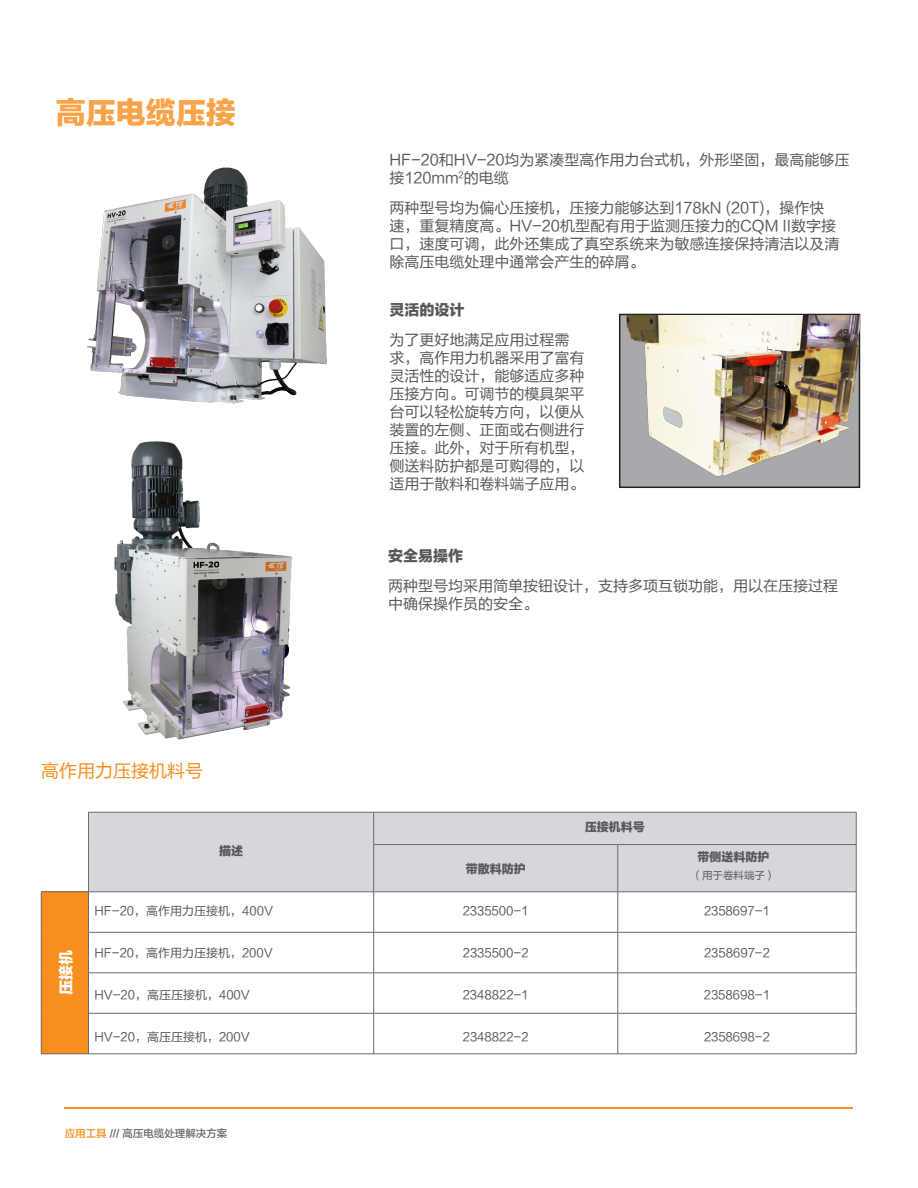
<style>
.page{position:relative;width:918px;height:1188px;background:#fff}
.page>*{position:absolute;margin:0;border:0;box-sizing:border-box;transform-origin:0 0}
.B_Body_Bullet{font:30px "FZLTTHJW GB1 0";color:#f9a449}
.B_Body_Copy_Subhead{font:18px "FZLTHJW GB1 0";color:#f68f1e}
.B_Body_Bullet-2{font:15px/18px "FZLTHJW GB1 0";color:#57585a}
.B_Body_Bullet-3{font:15px "FZLTTHJW GB1 0";color:#57585a}
.B_Body_Copy{font:15px "FZLTTHJW GB1 0";color:#fff}
.B_Body_Copy-2{font:12px "FZLTHJW GB1 0";color:#57585a}
.B_Body_Copy-3{font:12px "FZLTTHJW GB1 0";color:#57585a}
.t1{font:10.5px "FZLTZHK GBK1 0";color:#696b73}
.B_Body_Copy-4{font:10.5px "FZLTHJW GB1 0";color:#57585a}
.s1{color:#f68f1e}
</style>
<div class="page">
<div style="left:89px;top:813px;width:767px;height:79px;background:#d7d7db"></div>
<div style="left:41px;top:892px;width:47px;height:162px;background:#f68f1e"></div>
<hr style="left:374px;top:812px;width:244px;height:1px;background:#696b73">
<hr style="left:618px;top:812px;width:238px;height:1px;background:#696b73">
<hr style="left:856px;top:812px;width:1px;height:32px;background:#696b73">
<hr style="left:373px;top:844px;width:245px;height:1px;background:#696b73">
<hr style="left:618px;top:844px;width:238px;height:1px;background:#696b73">
<hr style="left:618px;top:845px;width:1px;height:47px;background:#696b73">
<hr style="left:856px;top:845px;width:1px;height:47px;background:#696b73">
<hr style="left:374px;top:892px;width:244px;height:1px;background:#696b73">
<hr style="left:373px;top:892px;width:1px;height:40px;background:#696b73">
<hr style="left:618px;top:892px;width:238px;height:1px;background:#696b73">
<hr style="left:618px;top:892px;width:1px;height:40px;background:#696b73">
<hr style="left:856px;top:892px;width:1px;height:40px;background:#696b73">
<hr style="left:88px;top:932px;width:286px;height:1px;background:#696b73">
<hr style="left:374px;top:932px;width:244px;height:1px;background:#696b73">
<hr style="left:373px;top:933px;width:1px;height:40px;background:#696b73">
<hr style="left:618px;top:932px;width:238px;height:1px;background:#696b73">
<hr style="left:618px;top:933px;width:1px;height:40px;background:#696b73">
<hr style="left:856px;top:933px;width:1px;height:40px;background:#696b73">
<hr style="left:88px;top:973px;width:286px;height:1px;background:#696b73">
<hr style="left:374px;top:973px;width:244px;height:1px;background:#696b73">
<hr style="left:373px;top:973px;width:1px;height:40px;background:#696b73">
<hr style="left:618px;top:973px;width:238px;height:1px;background:#696b73">
<hr style="left:618px;top:973px;width:1px;height:40px;background:#696b73">
<hr style="left:856px;top:973px;width:1px;height:40px;background:#696b73">
<hr style="left:88px;top:1013px;width:286px;height:1px;background:#696b73">
<hr style="left:374px;top:1013px;width:244px;height:1px;background:#696b73">
<hr style="left:373px;top:1014px;width:1px;height:40px;background:#696b73">
<hr style="left:618px;top:1013px;width:238px;height:1px;background:#696b73">
<hr style="left:618px;top:1014px;width:1px;height:40px;background:#696b73">
<hr style="left:856px;top:1014px;width:1px;height:40px;background:#696b73">
<hr style="left:41px;top:1054px;width:47px;height:1px;background:#696b73">
<hr style="left:88px;top:1054px;width:286px;height:1px;background:#696b73">
<hr style="left:374px;top:1054px;width:244px;height:1px;background:#696b73">
<hr style="left:618px;top:1054px;width:238px;height:1px;background:#696b73">
<hr style="left:88px;top:812px;width:286px;height:1px;background:#696b73">
<hr style="left:88px;top:812px;width:1px;height:33px;background:#696b73">
<hr style="left:373px;top:812px;width:1px;height:32px;background:#696b73">
<hr style="left:88px;top:845px;width:1px;height:47px;background:#696b73">
<hr style="left:373px;top:845px;width:1px;height:47px;background:#696b73">
<hr style="left:88px;top:892px;width:286px;height:1px;background:#696b73">
<hr style="left:41px;top:892px;width:47px;height:1px;background:#696b73">
<hr style="left:41px;top:892px;width:1px;height:40px;background:#696b73">
<hr style="left:88px;top:892px;width:1px;height:40px;background:#696b73">
<hr style="left:41px;top:932px;width:1px;height:41px;background:#696b73">
<hr style="left:88px;top:933px;width:1px;height:40px;background:#696b73">
<hr style="left:41px;top:973px;width:1px;height:40px;background:#696b73">
<hr style="left:88px;top:973px;width:1px;height:40px;background:#696b73">
<hr style="left:41px;top:1013px;width:1px;height:41px;background:#696b73">
<hr style="left:88px;top:1014px;width:1px;height:40px;background:#696b73">
<img style="left:87px;top:167px;width:240px;height:237px">
<img style="left:619px;top:316px;width:241px;height:172px">
<img style="left:114px;top:441px;width:178px;height:299px">
<hr style="left:65px;top:1107px;width:788px;height:1px;background:#f68f1e">
<p class="B_Body_Bullet" style="left:56px;top:96px;width:181px">高压电缆压接</p>
<p class="B_Body_Copy_Subhead" style="left:41px;top:761px;width:163px">高作用力压接机料号</p>
<p class="B_Body_Copy-3" style="left:219px;top:844px;width:25px">描述</p>
<p class="B_Body_Bullet-2" style="left:389px;top:151px;width:462px">HF-20和HV-20均为紧凑型高作用力台式机，外形坚固，最高能够压接120mm<sup>2</sup>的电缆</p>
<p class="B_Body_Bullet-2" style="left:389px;top:199px;width:451px">两种型号均为偏心压接机，压接力能够达到178kN (20T)，操作快速，重复精度高。HV-20机型配有用于监测压接力的CQM II数字接口，速度可调，此外还集成了真空系统来为敏感连接保持清洁以及清除高压电缆处理中通常会产生的碎屑。</p>
<p class="B_Body_Bullet-3" style="left:389px;top:302px;width:76px">灵活的设计</p>
<p class="B_Body_Bullet-2" style="left:389px;top:331px;width:196px">为了更好地满足应用过程需求，高作用力机器采用了富有灵活性的设计，能够适应多种压接方向。可调节的模具架平台可以轻松旋转方向，以便从装置的左侧、正面或右侧进行压接。此外，对于所有机型，侧送料防护都是可购得的，以适用于散料和卷料端子应用。</p>
<p class="B_Body_Bullet-3" style="left:388px;top:548px;width:76px">安全易操作</p>
<p class="B_Body_Bullet-2" style="left:388px;top:577px;width:451px">两种型号均采用简单按钮设计，支持多项互锁功能，用以在压接过程中确保操作员的安全。</p>
<p class="B_Body_Copy-3" style="left:466px;top:862px;width:61px">带散料防护</p>
<p class="B_Body_Copy-3" style="left:585px;top:820px;width:61px">压接机料号</p>
<p class="B_Body_Copy-3" style="left:698px;top:850px;width:73px">带侧送料防护</p>
<p class="B_Body_Copy-4" style="left:692px;top:870px;width:85px">（用于卷料端子）</p>
<p class="B_Body_Copy" style="left:58px;top:995px;width:46px;rotate:-90deg">压接机</p>
<p class="B_Body_Copy-2" style="left:94px;top:904px;width:180px">HF-20，高作用力压接机，400V</p>
<p class="B_Body_Copy-2" style="left:463px;top:904px;width:67px">2335500-1</p>
<p class="B_Body_Copy-2" style="left:704px;top:904px;width:67px">2358697-1</p>
<p class="B_Body_Copy-2" style="left:94px;top:946px;width:180px">HF-20，高作用力压接机，200V</p>
<p class="B_Body_Copy-2" style="left:463px;top:946px;width:67px">2335500-2</p>
<p class="B_Body_Copy-2" style="left:704px;top:946px;width:67px">2358697-2</p>
<p class="B_Body_Copy-2" style="left:94px;top:988px;width:157px">HV-20，高压压接机，400V</p>
<p class="B_Body_Copy-2" style="left:463px;top:988px;width:67px">2348822-1</p>
<p class="B_Body_Copy-2" style="left:704px;top:988px;width:68px">2358698-1</p>
<p class="B_Body_Copy-2" style="left:94px;top:1030px;width:157px">HV-20，高压压接机，200V</p>
<p class="B_Body_Copy-2" style="left:463px;top:1030px;width:67px">2348822-2</p>
<p class="B_Body_Copy-2" style="left:704px;top:1030px;width:67px">2358698-2</p>
<p class="t1" style="left:65px;top:1128px;width:164px"><span class="s1">应用工具</span> /// 高压电缆处理解决方案</p>
</div>
